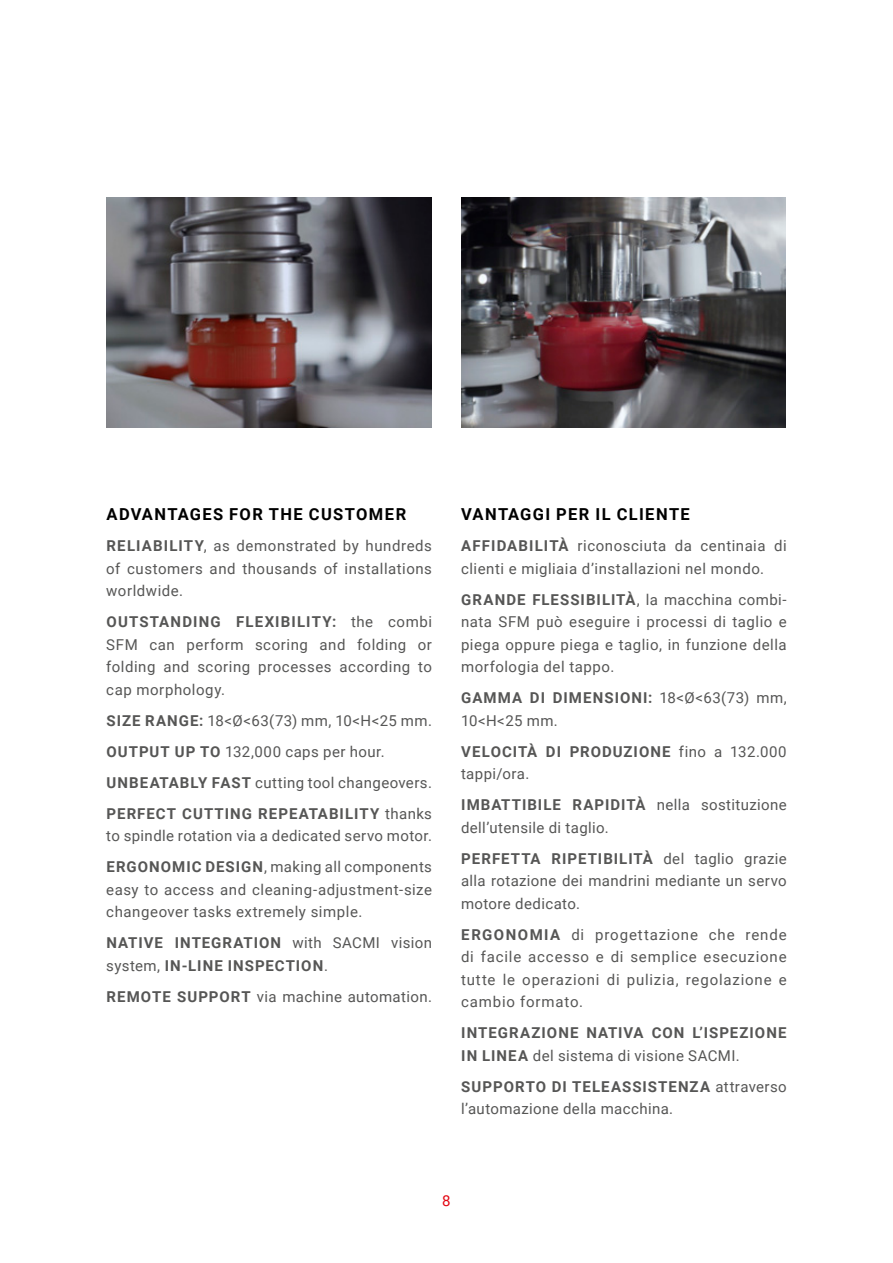
<style>
.page{position:relative;width:893px;height:1263px;background:#fff}
.page>*{position:absolute;margin:0;border:0;box-sizing:border-box;transform-origin:0 0}
.t1{font:700 16.5px "Roboto";letter-spacing:.08em;color:#000}
.t2{font:15px/22.5px "Roboto";letter-spacing:.035em;color:#565655}
.t3{font:700 15px/22.5px "Roboto";letter-spacing:.065em;color:#565655}
.t4{font:15px "Roboto";color:#e30612}
.s1{font-weight:700}
.s2{font-weight:400}
</style>
<div class="page">
<img style="left:106px;top:198px;width:325px;height:229px">
<img style="left:461px;top:198px;width:325px;height:229px">
<p class="t1" style="left:107px;top:503px;width:301px">ADVANTAGES FOR THE CUSTOMER</p>
<p class="t2" style="left:106px;top:534px;width:327px;text-align:justify"><span class="s1">RELIABILITY</span>, as demonstrated by hundreds of customers and thousands of installations worldwide.</p>
<p class="t2" style="left:106px;top:610px;width:327px;text-align:justify"><span class="s1">OUTSTANDING FLEXIBILITY:</span> the combi SFM can perform scoring and folding or folding and scoring processes according to cap morphology.</p>
<p class="t2" style="left:107px;top:704px;width:327px;line-height:31px"><span class="s1">SIZE RANGE:</span> 18&lt;Ø&lt;63(73) mm, 10&lt;H&lt;25 mm.<br><span class="s1">OUTPUT UP TO</span> 132,000 caps per hour.<br><span class="s1">UNBEATABLY FAST</span> cutting tool changeovers.<br><span class="s1">PERFECT CUTTING REPEATABILITY</span> thanks</p>
<p class="t2" style="left:106px;top:820px;width:327px;line-height:31px">to spindle rotation via a dedicated servo motor.<br><span class="s1">ERGONOMIC DESIGN</span>, making all components</p>
<p class="t2" style="left:106px;top:878px;width:327px">easy to access and cleaning-adjustment-size changeover tasks extremely simple.</p>
<p class="t3" style="left:106px;top:931px;width:327px">NATIVE INTEGRATION <span class="s2">with SACMI vision system,</span> IN-LINE INSPECTION<span class="s2">.</span></p>
<p class="t2" style="left:107px;top:985px;width:327px"><span class="s1">REMOTE SUPPORT</span> via machine automation.</p>
<p class="t1" style="left:461px;top:503px;width:230px">VANTAGGI PER IL CLIENTE</p>
<p class="t2" style="left:461px;top:534px;width:327px"><span class="s1">AFFIDABILITÀ</span> riconosciuta da centinaia di clienti e migliaia d’installazioni nel mondo.</p>
<p class="t2" style="left:461px;top:588px;width:327px;text-align:justify"><span class="s1">GRANDE FLESSIBILITÀ</span>, la macchina combi&shy;nata SFM può eseguire i processi di taglio e piega oppure piega e taglio, in funzione della morfologia del tappo.</p>
<p class="t2" style="left:461px;top:686px;width:327px"><span class="s1">GAMMA DI DIMENSIONI:</span> 18&lt;Ø&lt;63(73) mm,<br>10&lt;H&lt;25 mm.</p>
<p class="t2" style="left:461px;top:740px;width:327px"><span class="s1">VELOCITÀ DI PRODUZIONE</span> fino a 132.000 tappi/ora.</p>
<p class="t2" style="left:461px;top:793px;width:327px"><span class="s1">IMBATTIBILE RAPIDITÀ</span> nella sostituzione dell’utensile di taglio.</p>
<p class="t2" style="left:461px;top:847px;width:327px;text-align:justify"><span class="s1">PERFETTA RIPETIBILITÀ</span> del taglio grazie alla rotazione dei mandrini mediante un servo motore dedicato.</p>
<p class="t2" style="left:461px;top:923px;width:327px;text-align:justify"><span class="s1">ERGONOMIA</span> di progettazione che rende di facile accesso e di semplice esecuzione tutte le operazioni di pulizia, regolazione e cambio formato.</p>
<p class="t3" style="left:461px;top:1021px;width:327px">INTEGRAZIONE NATIVA CON L’ISPEZIONE<br>IN LINEA <span class="s2">del sistema di visione SACMI.</span></p>
<p class="t2" style="left:461px;top:1075px;width:327px"><span class="s1">SUPPORTO DI TELEASSISTENZA</span> attraverso l’automazione della macchina.</p>
<p class="t4" style="left:442px;top:1190px;width:10px">8</p>
</div>
